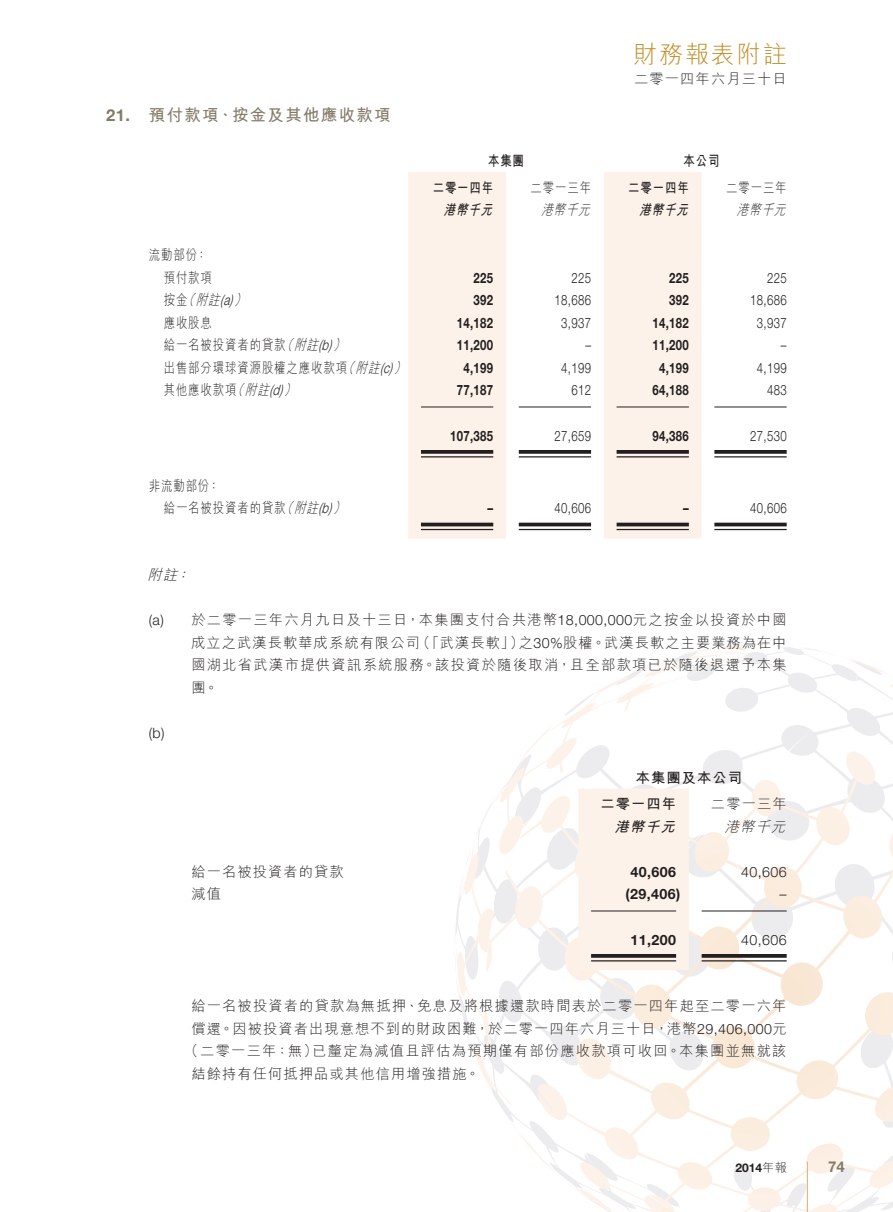
<style>
.page{position:relative;width:893px;height:1212px;background:#fff}
.page>*{position:absolute;margin:0;border:0;box-sizing:border-box;transform-origin:0 0}
.t1{font:300 24px "M Hei HK";letter-spacing:.08em;color:#be8a20}
.Heading_1{font:700 16.5px "M Hei HK";letter-spacing:.08em;color:#847b69}
.Heading_1-2{font:700 16.5px "Helvetica Neue LT Std";color:#847b69}
.t2{font:700 15px "Helvetica Neue LT Std";color:#847b69}
.Body_Text{font:300 14.25px/22.5px "M Hei HK";letter-spacing:.08em;color:#231f20}
.Body_Text-2{font:700 14.25px "Helvetica Neue LT Std";letter-spacing:.03em;color:#231f20;scale:.8 1}
.Body_Text-3{font:300 14.25px "M Hei HK";letter-spacing:.08em;color:#231f20;scale:.8 1}
.Body_Text-4{font:300 14.25px "Helvetica Neue LT Std";letter-spacing:.03em;color:#231f20;scale:.8 1}
.Body_Text-5{font:italic 300 14.25px "M Hei HK";color:#231f20;scale:.8 1}
.Body_Text-6{font:italic 300 14.25px "Helvetica Neue LT Std";color:#231f20;scale:.8 1}
.Body_Text-7{font:700 14.25px "Helvetica Neue LT Std";letter-spacing:.03em;color:#231f20}
.Body_Text-8{font:300 14.25px "Helvetica Neue LT Std";letter-spacing:.03em;color:#231f20}
.Body_Text-9{font:700 14.25px "M Hei HK";letter-spacing:.08em;color:#231f20;scale:.8 1}
.Body_Text-10{font:700 14.25px "M Hei HK";letter-spacing:.08em;color:#231f20}
.Body_Text-11{font:italic 700 14.25px "M Hei HK";color:#231f20;scale:.8 1}
.Body_Text-12{font:italic 300 14.25px "M Hei HK";color:#231f20}
.Body_Text-13{font:italic 700 14.25px "M Hei HK";color:#231f20}
.t3{font:700 12px "Helvetica Neue LT Std";color:#231f20}
.s1{font-family:"M Hei HK"}
.s2{font-family:"Helvetica Neue LT Std"}
.s3{font-family:"M Hei HK";font-weight:300}
</style>
<div class="page">
<svg style="left:455px;top:905px;width:31px;height:175px"></svg>
<svg style="left:759px;top:650px;width:134px;height:115px"></svg>
<svg style="left:486px;top:765px;width:407px;height:447px"></svg>
<svg style="left:632px;top:1195px;width:44px;height:17px"></svg>
<svg style="left:458px;top:655px;width:301px;height:250px"></svg>
<svg style="left:684px;top:644px;width:132px;height:11px"></svg>
<hr style="left:807px;top:1161px;width:1px;height:51px;background:#dfb77c">
<svg style="left:408px;top:172px;width:294px;height:367px;fill:#fdf2e9"></svg>
<hr style="left:421px;top:407px;width:72px;height:1px;background:#231f20">
<hr style="left:519px;top:407px;width:72px;height:1px;background:#231f20">
<hr style="left:617px;top:407px;width:72px;height:1px;background:#231f20">
<hr style="left:714px;top:407px;width:73px;height:1px;background:#231f20">
<svg style="left:421px;top:450px;width:72px;height:4px"></svg>
<hr style="left:421px;top:456px;width:72px;height:1px;background:#231f20">
<svg style="left:519px;top:450px;width:72px;height:4px"></svg>
<hr style="left:519px;top:456px;width:72px;height:1px;background:#231f20">
<svg style="left:617px;top:450px;width:72px;height:4px"></svg>
<hr style="left:617px;top:456px;width:72px;height:1px;background:#231f20">
<svg style="left:714px;top:450px;width:73px;height:4px"></svg>
<hr style="left:714px;top:456px;width:73px;height:1px;background:#231f20">
<hr style="left:421px;top:523px;width:72px;height:3px;background:#231f20">
<hr style="left:421px;top:529px;width:72px;height:1px;background:#231f20">
<hr style="left:519px;top:523px;width:72px;height:3px;background:#231f20">
<hr style="left:519px;top:529px;width:72px;height:1px;background:#231f20">
<hr style="left:617px;top:523px;width:72px;height:3px;background:#231f20">
<hr style="left:617px;top:529px;width:72px;height:1px;background:#231f20">
<hr style="left:714px;top:523px;width:73px;height:3px;background:#231f20">
<hr style="left:714px;top:529px;width:73px;height:1px;background:#231f20">
<div style="left:578px;top:789px;width:111px;height:181px;background:#fdf2e9"></div>
<hr style="left:591px;top:910px;width:85px;height:1px;background:#231f20">
<hr style="left:702px;top:910px;width:85px;height:1px;background:#231f20">
<svg style="left:591px;top:954px;width:85px;height:4px"></svg>
<hr style="left:591px;top:960px;width:85px;height:1px;background:#231f20">
<svg style="left:702px;top:954px;width:85px;height:4px"></svg>
<hr style="left:702px;top:960px;width:85px;height:1px;background:#231f20">
<p class="Heading_1-2" style="left:106px;top:105px;width:25px">21.</p>
<p class="Heading_1" style="left:149px;top:103px;width:243px">預付款項、按金及其他應收款項</p>
<p class="Body_Text-3" style="left:149px;top:248px;width:75px">流動部份：</p>
<p class="Body_Text-3" style="left:164px;top:270px;width:62px">預付款項</p>
<p class="Body_Text-5" style="left:183px;top:293px;width:20px">（</p>
<p class="Body_Text-6" style="left:220px;top:292px;width:38px"><span class="s1">(</span>(a(</p>
<p class="Body_Text-5" style="left:196px;top:293px;width:36px">附註</p>
<p class="Body_Text-3" style="left:164px;top:293px;width:31px">按金</p>
<p class="Body_Text-3" style="left:164px;top:315px;width:62px">應收股息</p>
<p class="Body_Text-3" style="left:164px;top:338px;width:154px">給一名被投資者的貸款</p>
<p class="Body_Text-5" style="left:281px;top:338px;width:20px">（</p>
<p class="Body_Text-6" style="left:319px;top:337px;width:39px"><span class="s1">(</span>(b(</p>
<p class="Body_Text-5" style="left:294px;top:338px;width:36px">附註</p>
<p class="Body_Text-5" style="left:343px;top:360px;width:20px">（</p>
<p class="Body_Text-6" style="left:380px;top:359px;width:38px"><span class="s1">(</span>(c(</p>
<p class="Body_Text-5" style="left:355px;top:360px;width:36px">附註</p>
<p class="Body_Text-3" style="left:164px;top:360px;width:231px">出售部分環球資源股權之應收款項</p>
<p class="Body_Text-5" style="left:232px;top:383px;width:20px">（</p>
<p class="Body_Text-6" style="left:269px;top:382px;width:39px"><span class="s1">(</span>(d(</p>
<p class="Body_Text-5" style="left:245px;top:383px;width:36px">附註</p>
<p class="Body_Text-3" style="left:164px;top:383px;width:93px">其他應收款項</p>
<p class="Body_Text-3" style="left:149px;top:478px;width:90px">非流動部份：</p>
<p class="Body_Text-3" style="left:164px;top:501px;width:154px">給一名被投資者的貸款</p>
<p class="Body_Text-5" style="left:281px;top:501px;width:20px">（</p>
<p class="Body_Text-6" style="left:319px;top:500px;width:39px"><span class="s1">(</span>(b(</p>
<p class="Body_Text-5" style="left:294px;top:501px;width:36px">附註</p>
<p class="Body_Text-9" style="left:488px;top:150px;width:46px">本集團</p>
<p class="Body_Text-9" style="left:433px;top:177px;width:77px">二零一四年</p>
<p class="Body_Text-11" style="left:444px;top:200px;width:68px">港幣千元</p>
<p class="Body_Text-3" style="left:530px;top:180px;width:77px">二零一三年</p>
<p class="Body_Text-5" style="left:541px;top:203px;width:67px">港幣千元</p>
<p class="Body_Text-2" style="left:474px;top:269px;width:26px">225</p>
<p class="Body_Text-4" style="left:571px;top:269px;width:26px">225</p>
<p class="Body_Text-2" style="left:474px;top:291px;width:26px">392</p>
<p class="Body_Text-4" style="left:555px;top:292px;width:47px">18,686</p>
<p class="Body_Text-2" style="left:457px;top:314px;width:47px">14,182</p>
<p class="Body_Text-4" style="left:561px;top:314px;width:39px">3,937</p>
<p class="Body_Text-2" style="left:457px;top:336px;width:47px">11,200</p>
<p class="Body_Text-4" style="left:585px;top:337px;width:9px">–</p>
<p class="Body_Text-2" style="left:463px;top:359px;width:39px">4,199</p>
<p class="Body_Text-4" style="left:561px;top:359px;width:39px">4,199</p>
<p class="Body_Text-2" style="left:457px;top:381px;width:47px">77,187</p>
<p class="Body_Text-4" style="left:571px;top:382px;width:26px">612</p>
<p class="Body_Text-2" style="left:450px;top:427px;width:55px">107,385</p>
<p class="Body_Text-4" style="left:555px;top:427px;width:47px">27,659</p>
<p class="Body_Text-2" style="left:488px;top:499px;width:9px">–</p>
<p class="Body_Text-4" style="left:555px;top:500px;width:47px">40,606</p>
<h1 class="t1" style="left:633px;top:42px;width:155px">財務報表附註</h1>
<p class="Body_Text" style="left:634px;top:67px;width:154px">二零一四年六月三十日</p>
<p class="Body_Text-9" style="left:684px;top:150px;width:46px">本公司</p>
<p class="Body_Text-9" style="left:628px;top:177px;width:77px">二零一四年</p>
<p class="Body_Text-11" style="left:639px;top:200px;width:68px">港幣千元</p>
<p class="Body_Text-3" style="left:726px;top:180px;width:77px">二零一三年</p>
<p class="Body_Text-5" style="left:737px;top:203px;width:67px">港幣千元</p>
<p class="Body_Text-2" style="left:669px;top:269px;width:26px">225</p>
<p class="Body_Text-4" style="left:767px;top:269px;width:26px">225</p>
<p class="Body_Text-2" style="left:669px;top:291px;width:26px">392</p>
<p class="Body_Text-4" style="left:750px;top:292px;width:47px">18,686</p>
<p class="Body_Text-2" style="left:652px;top:314px;width:47px">14,182</p>
<p class="Body_Text-4" style="left:757px;top:314px;width:39px">3,937</p>
<p class="Body_Text-2" style="left:652px;top:336px;width:47px">11,200</p>
<p class="Body_Text-4" style="left:781px;top:337px;width:9px">–</p>
<p class="Body_Text-2" style="left:659px;top:359px;width:39px">4,199</p>
<p class="Body_Text-4" style="left:757px;top:359px;width:39px">4,199</p>
<p class="Body_Text-2" style="left:652px;top:381px;width:47px">64,188</p>
<p class="Body_Text-4" style="left:767px;top:382px;width:26px">483</p>
<p class="Body_Text-2" style="left:652px;top:427px;width:47px">94,386</p>
<p class="Body_Text-4" style="left:750px;top:427px;width:47px">27,530</p>
<p class="Body_Text-2" style="left:683px;top:499px;width:9px">–</p>
<p class="Body_Text-4" style="left:750px;top:500px;width:47px">40,606</p>
<p class="Body_Text-12" style="left:147px;top:567px;width:35px">附註</p>
<p class="Body_Text-12" style="left:176px;top:567px;width:20px">：</p>
<p class="Body_Text-8" style="left:149px;top:611px;width:17px">)a(</p>
<p class="Body_Text-8" style="left:149px;top:724px;width:17px">b( (</p>
<p class="Body_Text" style="left:191px;top:608px;width:597px">於二零一三年六月九日及十三日，本集團支付合共港幣<span class="s2">18,000,000</span>元之按金以投資於中國</p>
<p class="Body_Text" style="left:416px;top:631px;width:110px">（「武漢長軟」）</p>
<p class="Body_Text" style="left:191px;top:631px;width:597px">成立之武漢長軟華成系統有限公司<br>國湖北省武漢市提供資訊系統服務。該投資於隨後取消，且全部款項已於隨後退還予本集團。</p>
<p class="Body_Text" style="left:519px;top:631px;width:269px">之<span class="s2">30%</span>股權。武漢長軟之主要業務為在中</p>
<p class="Body_Text-10" style="left:636px;top:767px;width:108px">本集團及本公司</p>
<p class="Body_Text" style="left:711px;top:793px;width:77px">二零一三年</p>
<p class="Body_Text-10" style="left:600px;top:794px;width:77px">二零一四年</p>
<p class="Body_Text" style="left:191px;top:860px;width:154px">給一名被投資者的貸款</p>
<p class="Body_Text" style="left:191px;top:883px;width:31px">減值</p>
<p class="Body_Text-13" style="left:614px;top:816px;width:67px">港幣千元</p>
<p class="Body_Text-12" style="left:725px;top:819px;width:66px">港幣千元</p>
<p class="Body_Text-7" style="left:631px;top:863px;width:47px">40,606</p>
<p class="Body_Text-8" style="left:741px;top:863px;width:47px">40,606</p>
<p class="Body_Text-7" style="left:625px;top:885px;width:56px">)29,406(</p>
<p class="Body_Text-8" style="left:779px;top:885px;width:9px">–</p>
<p class="Body_Text-7" style="left:631px;top:931px;width:47px">11,200</p>
<p class="Body_Text-8" style="left:741px;top:931px;width:47px">40,606</p>
<p class="Body_Text" style="left:191px;top:995px;width:597px;text-align:right">給一名被投資者的貸款為無抵押、免息及將根據還款時間表於二零一四年起至二零一六年償還。因被投資者出現意想不到的財政困難，於二零一四年六月三十日，港幣<span class="s2">29,406,000</span>元已釐定為減值且評估為預期僅有部份應收款項可收回。本集團並無就該</p>
<p class="Body_Text" style="left:191px;top:1040px;width:290px;text-indent:-7px">（二零一三年：無）<br>結餘持有任何抵押品或其他信用增強措施。</p>
<p class="t3" style="left:735px;top:1160px;width:53px">2014<span class="s3">年報</span></p>
<p class="t2" style="left:828px;top:1157px;width:18px">74</p>
</div>
